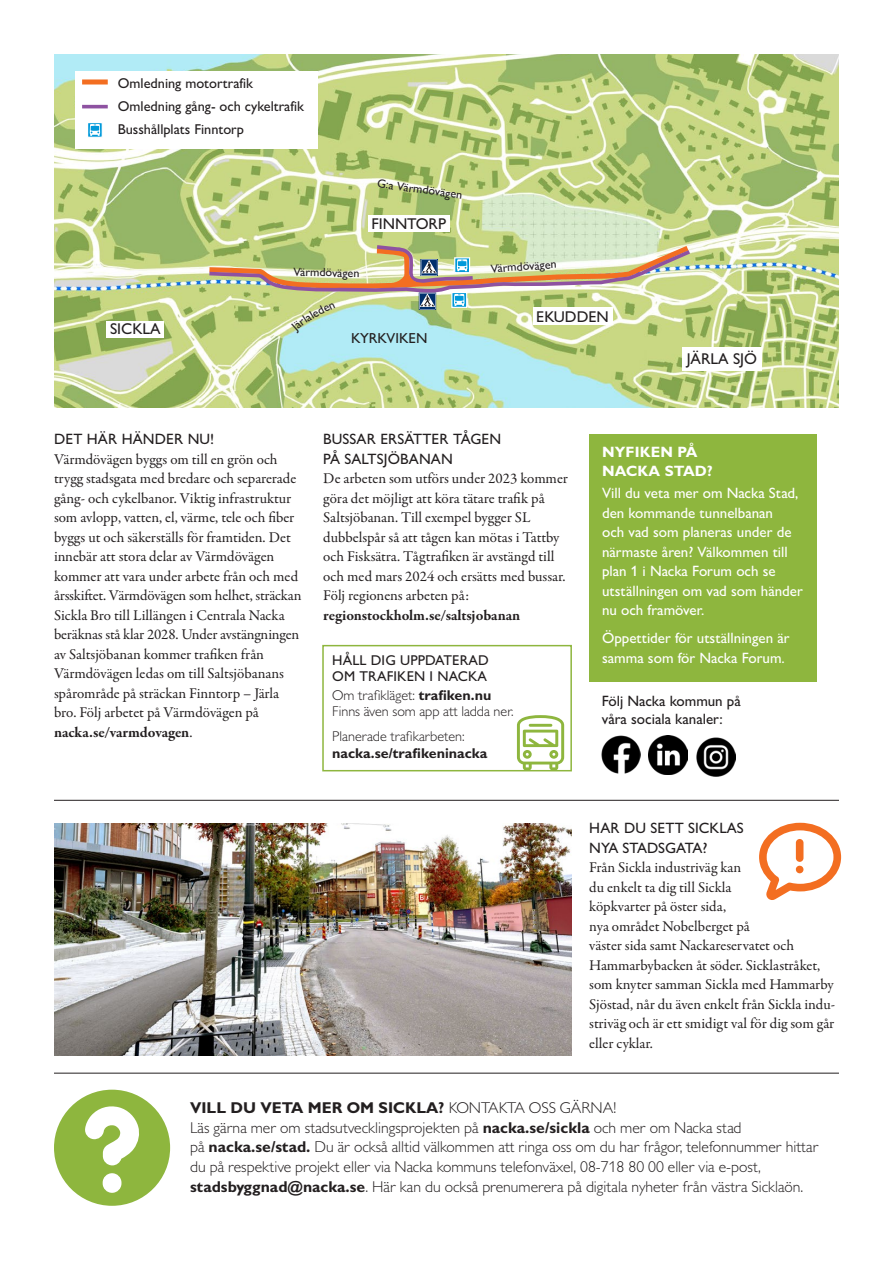
<style>
.page{position:relative;width:893px;height:1263px;background:#fff}
.page>*{position:absolute;margin:0;border:0;box-sizing:border-box;transform-origin:0 0}
.t1{font:300 15.75px/19.5px "Gill Sans MT For Nacka";color:#231f20}
.t2{font:500 15.75px "Gill Sans MT For Nacka";color:#231f20}
.t3{font:15px/19.5px "Garamond Premr Pro";letter-spacing:-.005em;color:#231f20}
.t4{font:500 15px/19.5px "Gill Sans MT For Nacka";color:#fff}
.t5{font:500 15px/19.5px "Gill Sans MT For Nacka";color:#231f20}
.t6{font:700 15px "Garamond Premr Pro";letter-spacing:-.005em;color:#231f20}
.t7{font:700 15px/19.5px "Gill Sans MT For Nacka";letter-spacing:.01em;color:#fff}
.t8{font:500 14.55px "Gill Sans MT For Nacka";color:#231f20}
.t9{font:500 14.25px/23.2px "Gill Sans MT For Nacka";color:#231f20}
.t10{font:300 14.25px/16.5px "Gill Sans MT For Nacka";color:#231f20}
.t11{font:700 14.25px "Gill Sans MT For Nacka";color:#231f20}
.t12{font:500 12px "Gill Sans MT For Nacka";color:#231f20}
.s1{font-weight:700}
</style>
<div class="page">
<hr style="left:54px;top:1073px;width:785px;height:1px;background:#231f20">
<hr style="left:54px;top:800px;width:785px;height:1px;background:#231f20">
<svg style="left:54px;top:1090px;width:116px;height:116px"></svg>
<div style="left:589px;top:434px;width:228px;height:248px;background:#8eb63e"></div>
<img style="left:54px;top:54px;width:785px;height:353px">
<div style="left:107px;top:321px;width:57px;height:16px;background:#fff"></div>
<div style="left:682px;top:347px;width:79px;height:24px;background:#fff"></div>
<img style="left:54px;top:823px;width:517px;height:233px">
<div style="left:75px;top:71px;width:243px;height:77px;background:#fff"></div>
<div style="left:82px;top:79px;width:26px;height:5px;background:#f36e21"></div>
<hr style="left:82px;top:105px;width:26px;height:3px;background:#8e52a1">
<svg style="left:88px;top:123px;width:14px;height:15px"></svg>
<svg style="left:90px;top:124px;width:10px;height:12px"></svg>
<svg style="left:759px;top:823px;width:82px;height:77px"></svg>
<svg style="left:517px;top:715px;width:47px;height:53px"></svg>
<div style="left:322px;top:645px;width:250px;height:126px;border:2px solid #8eb63e"></div>
<img style="left:602px;top:735px;width:38px;height:39px">
<img style="left:649px;top:735px;width:39px;height:39px">
<img style="left:697px;top:737px;width:39px;height:39px">
<svg style="left:204px;top:54px;width:490px;height:280px"></svg>
<p class="t9" style="left:118px;top:71px;width:188px">Omledning motortrafik<br>Omledning gång- och cykeltrafik<br>Busshållplats Finntorp</p>
<p class="t12" style="left:378px;top:176px;width:87px;rotate:8deg">G:a Värmdövägen</p>
<p class="t2" style="left:371px;top:214px;width:76px">FINNTORP</p>
<p class="t12" style="left:294px;top:265px;width:67px;rotate:1deg">Värmdövägen</p>
<p class="t2" style="left:110px;top:320px;width:52px">SICKLA</p>
<p class="t8" style="left:351px;top:329px;width:78px">KYRKVIKEN</p>
<p class="t12" style="left:490px;top:261px;width:67px;rotate:-4deg">Värmdövägen</p>
<p class="t2" style="left:536px;top:307px;width:74px">EKUDDEN</p>
<p class="t2" style="left:687px;top:350px;width:72px">JÄRLA SJÖ</p>
<p class="t5" style="left:54px;top:429px;width:162px">DET HÄR HÄNDER NU!</p>
<p class="t3" style="left:54px;top:449px;width:249px">Värmdövägen byggs om till en grön och trygg stadsgata med bredare och separerade gång- och cykelbanor. Viktig infrastruktur som avlopp, vatten, el, värme, tele och fiber byggs ut och säkerställs för framtiden. Det innebär att stora delar av Värmdövägen kommer att vara under arbete från och med årsskiftet. Värmdövägen som helhet, sträckan Sickla Bro till Lillängen i Centrala Nacka beräknas stå klar 2028. Under avstängningen av Saltsjöbanan kommer trafiken från Värmdövägen ledas om till Saltsjöbanans spårområde på sträckan Finntorp – Järla bro. Följ arbetet på Värmdövägen på <span class="s1">nacka.se/varmdovagen</span>.</p>
<p class="t5" style="left:323px;top:429px;width:180px">BUSSAR ERSÄTTER TÅGEN<br>PÅ SALTSJÖBANAN</p>
<p class="t3" style="left:323px;top:469px;width:246px">De arbeten som utförs under 2023 kommer göra det möjligt att köra tätare trafik på Saltsjöbanan. Till exempel bygger SL dubbelspår så att tågen kan mötas i Tattby och Fisksätra. Tågtrafiken är avstängd till och med mars 2024 och ersätts med bussar.<br>Följ regionens arbeten på:</p>
<p class="t6" style="left:323px;top:606px;width:198px">regionstockholm.se/saltsjobanan</p>
<p class="t9" style="left:332px;top:651px;width:158px;line-height:16.5px">HÅLL DIG UPPDATERAD<br>OM TRAFIKEN I NACKA</p>
<p class="t10" style="left:332px;top:686px;width:183px">Om trafikläget: <span class="s1">trafiken.nu<br></span>Finns även som app att ladda ner.</p>
<p class="t10" style="left:332px;top:728px;width:134px">Planerade trafikarbeten:</p>
<p class="t11" style="left:332px;top:744px;width:157px">nacka.se/trafikeninacka</p>
<p class="t7" style="left:602px;top:442px;width:112px">NYFIKEN PÅ<br>NACKA STAD?</p>
<p class="t4" style="left:602px;top:483px;width:202px">Vill du veta mer om Nacka Stad, den kommande tunnelbanan<br>och vad som planeras under de närmaste åren? Välkommen till plan 1 i Nacka Forum och se utställningen om vad som händer nu och framöver.</p>
<p class="t4" style="left:602px;top:628px;width:189px">Öppettider för utställningen är samma som för Nacka Forum.</p>
<p class="t5" style="left:602px;top:692px;width:141px;line-height:18px">Följ Nacka kommun på våra sociala kanaler:</p>
<p class="t5" style="left:589px;top:818px;width:156px">HAR DU SETT SICKLAS<br>NYA STADSGATA?</p>
<p class="t3" style="left:589px;top:858px;width:247px">Från Sickla industriväg kan<br>du enkelt ta dig till Sickla<br>köpkvarter på öster sida,<br>nya området Nobelberget på<br>väster sida samt Nackareservatet och<br>Hammarbybacken åt söder. Sicklastråket, som knyter samman Sickla med Hammarby<br>Sjöstad, når du även enkelt från Sickla indu&shy;striväg och är ett smidigt val för dig som går eller cyklar.</p>
<p class="t1" style="left:190px;top:1098px;width:630px"><span class="s1">VILL DU VETA MER OM SICKLA?</span> KONTAKTA OSS GÄRNA!<br>Läs gärna mer om stadsutvecklingsprojekten på <span class="s1">nacka.se/sickla</span> och mer om Nacka stad<br>på <span class="s1">nacka.se/stad.</span> Du är också alltid välkommen att ringa oss om du har frågor, telefonnummer hittar du på respektive projekt eller via Nacka kommuns telefonväxel, 08-718 80 00 eller via e-post, <span class="s1">stadsbyggnad@nacka.se</span>. Här kan du också prenumerera på digitala nyheter från västra Sicklaön.</p>
</div>
